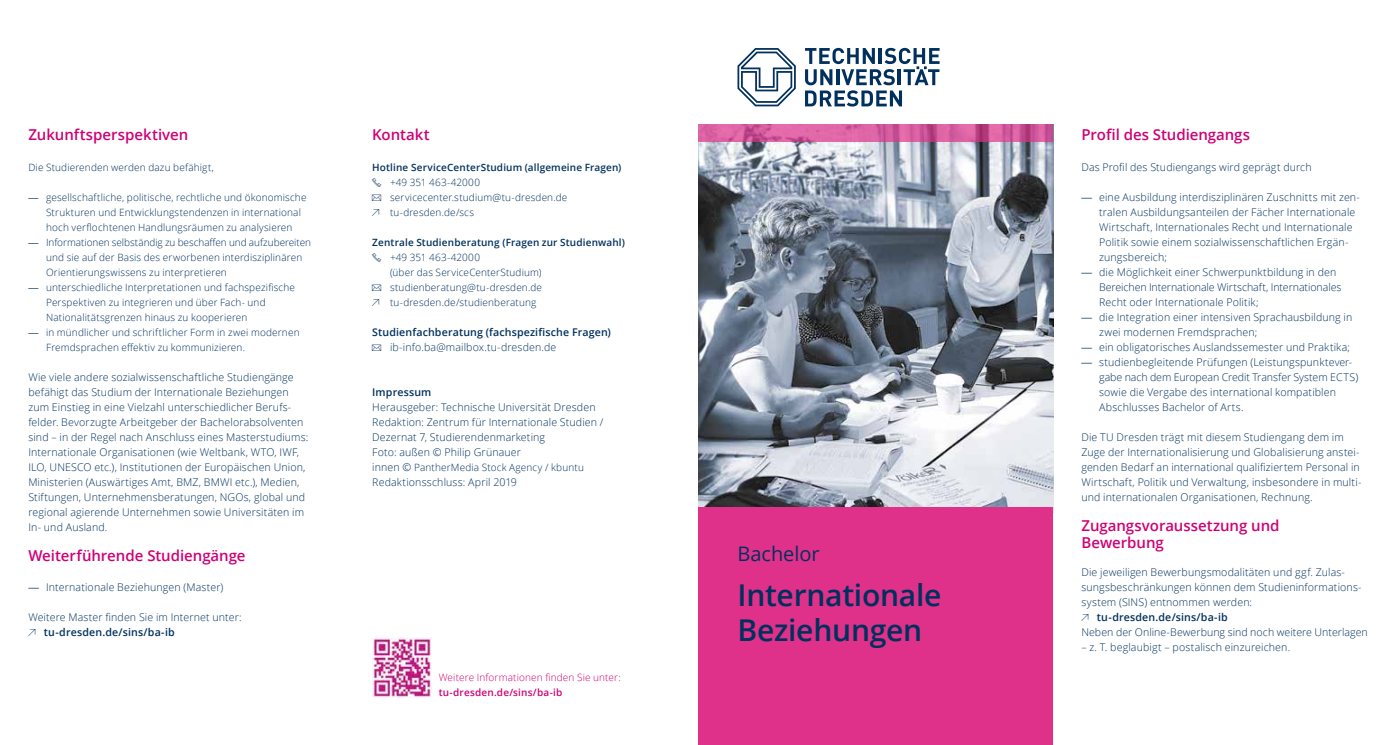
<style>
.page{position:relative;width:1397px;height:745px;background:#fff}
.page>*{position:absolute;margin:0;border:0;box-sizing:border-box;transform-origin:0 0}
.t1{font:600 30px/35px "Open Sans";letter-spacing:-.01em;color:#00305d}
.t2{font:20px "Open Sans";letter-spacing:-.005em;color:#00305d}
.t3{font:600 15px/17.5px "Open Sans";color:#ce0075}
.t4{font:300 10.62px/15px "Open Sans";letter-spacing:.01em;color:#00305d}
.t5{font:600 10.62px/15px "Open Sans";letter-spacing:.01em;color:#00305d}
.t6{font:300 10px/15px "Open Sans";letter-spacing:.015em;color:#00305d}
.t7{font:600 10px "Open Sans";letter-spacing:.015em;color:#00305d}
.t8{font:300 10px "Open Sans";letter-spacing:.015em;color:#ce0075}
.t9{font:600 10px "Open Sans";letter-spacing:.015em;color:#ce0075}
.s1{font-family:"Univers"}
.s2{font-family:"TUD Iconset Light BLO";font-weight:400;font-size:10px}
.s3{font-weight:600}
.s4{font-family:"TUD Iconset Light BLO";font-weight:400}
.s5{font-weight:300}
.s6{font-size:10.62px}
</style>
<div class="page">
<img style="left:698px;top:142px;width:354px;height:365px">
<div style="left:698px;top:507px;width:354px;height:237px;background:#e0318a"></div>
<svg style="left:805px;top:48px;width:134px;height:58px"></svg>
<svg style="left:737px;top:48px;width:58px;height:58px"></svg>
<svg style="left:698px;top:124px;width:354px;height:18px;background:#d55c9e"></svg>
<img style="left:372px;top:637px;width:60px;height:60px">
<h3 class="t3" style="left:28px;top:126px;width:161px">Zukunftsperspektiven</h3>
<p class="t6" style="left:28px;top:159px;width:187px">Die Studierenden werden dazu befähigt,</p>
<p class="t6" style="left:46px;top:189px;width:262px;text-indent:-18px"><span class="s1">—</span> gesellschaftliche, politische, rechtliche und ökonomische<br>Strukturen und Entwicklungstendenzen in international hoch verflochtenen Handlungsräumen zu analysieren</p>
<p class="t6" style="left:46px;top:234px;width:266px;text-indent:-18px"><span class="s1">—</span> Informationen selbständig zu beschaffen und aufzubereiten und sie auf der Basis des erworbenen interdisziplinären<br>Orientierungswissens zu interpretieren</p>
<p class="t6" style="left:46px;top:279px;width:250px;text-indent:-18px"><span class="s1">—</span> unterschiedliche Interpretationen und fachspezifische<br>Perspektiven zu integrieren und über Fach- und<br>Nationalitätsgrenzen hinaus zu kooperieren</p>
<p class="t6" style="left:46px;top:324px;width:255px;text-indent:-18px"><span class="s1">—</span> in mündlicher und schriftlicher Form in zwei modernen<br>Fremdsprachen effektiv zu kommunizieren.</p>
<p class="t4" style="left:28px;top:369px;width:281px">Wie viele andere sozialwissenschaftliche Studiengänge befähigt das Studium der Internationale Beziehungen zum Einstieg in eine Vielzahl unterschiedlicher Berufs&shy;felder. Bevorzugte Arbeitgeber der Bachelorabsolventen sind – in der Regel nach Anschluss eines Masterstudiums:<br>Internationale Organisationen (wie Weltbank, WTO, IWF, ILO, UNESCO etc.), Institutionen der Europäischen Union, Ministerien (Auswärtiges Amt, BMZ, BMWI etc.), Medien, Stiftungen, Unternehmensberatungen, NGOs, global und regional agierende Unternehmen sowie Universitäten im In- und Ausland.</p>
<h3 class="t3" style="left:28px;top:546px;width:219px">Weiterführende Studiengänge</h3>
<p class="t4" style="left:28px;top:579px;width:196px"><span class="s1">—</span> Internationale Beziehungen (Master)</p>
<p class="t4" style="left:28px;top:609px;width:215px">Weitere Master finden Sie im Internet unter: <span class="s2">›</span> <span class="s3">tu-dresden.de/sins/ba-ib</span></p>
<h3 class="t3" style="left:372px;top:126px;width:59px">Kontakt</h3>
<p class="t6" style="left:372px;top:159px;width:251px"><span class="s3">Hotline ServiceCenterStudium (allgemeine Fragen) </span><span class="s4">&amp;</span> +49 351 463-42000<br><span class="s4">=</span> servicecenter.studium@tu-dresden.de<br><span class="s4">›</span> tu-dresden.de/scs</p>
<p class="t7" style="left:372px;top:235px;width:254px">Zentrale Studienberatung (Fragen zur Studienwahl)</p>
<p class="t6" style="left:372px;top:249px;width:109px"><span class="s4">&amp;</span> +49 351 463-42000</p>
<p class="t6" style="left:390px;top:264px;width:153px">(über das ServiceCenterStudium)</p>
<p class="t6" style="left:372px;top:279px;width:171px"><span class="s4">=</span> studienberatung@tu-dresden.de</p>
<p class="t6" style="left:372px;top:294px;width:165px"><span class="s4">›</span> tu-dresden.de/studienberatung</p>
<p class="t5" style="left:372px;top:324px;width:240px">Studienfachberatung (fachspezifische Fragen) <span class="s2">=</span> <span class="s5">ib-info.ba@mailbox.tu-dresden.de</span></p>
<p class="t5" style="left:372px;top:384px;width:61px">Impressum</p>
<p class="t4" style="left:372px;top:399px;width:233px">Herausgeber: Technische Universität Dresden Redaktion: Zentrum für Internationale Studien / Dezernat 7, Studierendenmarketing<br>Foto: außen © Philip Grünauer</p>
<p class="t6" style="left:372px;top:459px;width:213px"><span class="s6">innen ©</span> PantherMedia Stock Agency / kbuntu</p>
<p class="t4" style="left:372px;top:474px;width:146px">Redaktionsschluss: April 2019</p>
<p class="t8" style="left:438px;top:670px;width:183px">Weitere Informationen finden Sie unter:</p>
<p class="t9" style="left:438px;top:685px;width:125px">tu-dresden.de/sins/ba-ib</p>
<h2 class="t2" style="left:737px;top:539px;width:84px">Bachelor</h2>
<h1 class="t1" style="left:737px;top:576px;width:205px">Internationale<br>Beziehungen</h1>
<h3 class="t3" style="left:1081px;top:126px;width:170px">Profil des Studiengangs</h3>
<p class="t4" style="left:1081px;top:159px;width:232px">Das Profil des Studiengangs wird geprägt durch</p>
<p class="t4" style="left:1098px;top:189px;width:262px;text-indent:-18px"><span class="s1">—</span> eine Ausbildung interdisziplinären Zuschnitts mit zen&shy;tralen Ausbildungsanteilen der Fächer Internationale Wirtschaft, Internationales Recht und Internationale Politik sowie einem sozialwissenschaftlichen Ergän&shy;zungsbereich;</p>
<p class="t4" style="left:1098px;top:264px;width:244px;text-indent:-18px"><span class="s1">—</span> die Möglichkeit einer Schwerpunktbildung in den<br>Bereichen Internationale Wirtschaft, Internationales<br>Recht oder Internationale Politik;</p>
<p class="t4" style="left:1098px;top:309px;width:255px;text-indent:-18px"><span class="s1">—</span> die Integration einer intensiven Sprachausbildung in zwei modernen Fremdsprachen;</p>
<p class="t4" style="left:1081px;top:339px;width:270px"><span class="s1">—</span> ein obligatorisches Auslandssemester und Praktika;</p>
<p class="t4" style="left:1098px;top:354px;width:260px;text-indent:-18px"><span class="s1">—</span> studienbegleitende Prüfungen (Leistungspunktever&shy;gabe nach dem European Credit Transfer System ECTS) sowie die Vergabe des international kompatiblen Abschlusses Bachelor of Arts.</p>
<p class="t4" style="left:1081px;top:429px;width:281px">Die TU Dresden trägt mit diesem Studiengang dem im Zuge der Internationalisierung und Globalisierung anstei&shy;genden Bedarf an international qualifiziertem Personal in Wirtschaft, Politik und Verwaltung, insbesondere in multi&shy;und internationalen Organisationen, Rechnung.</p>
<h3 class="t3" style="left:1081px;top:516px;width:200px">Zugangsvoraussetzung und<br>Bewerbung</h3>
<p class="t4" style="left:1081px;top:564px;width:288px">Die jeweiligen Bewerbungsmodalitäten und ggf. Zulas&shy;sungsbeschränkungen können dem Studieninformations&shy;system (SINS) entnommen werden:<br><span class="s2">›</span> <span class="s3">tu-dresden.de/sins/ba-ib<br></span>Neben der Online-Bewerbung sind noch weitere Unterlagen</p>
<p class="t4" style="left:1081px;top:639px;width:210px">– z. T. beglaubigt – postalisch einzureichen.</p>
</div>
